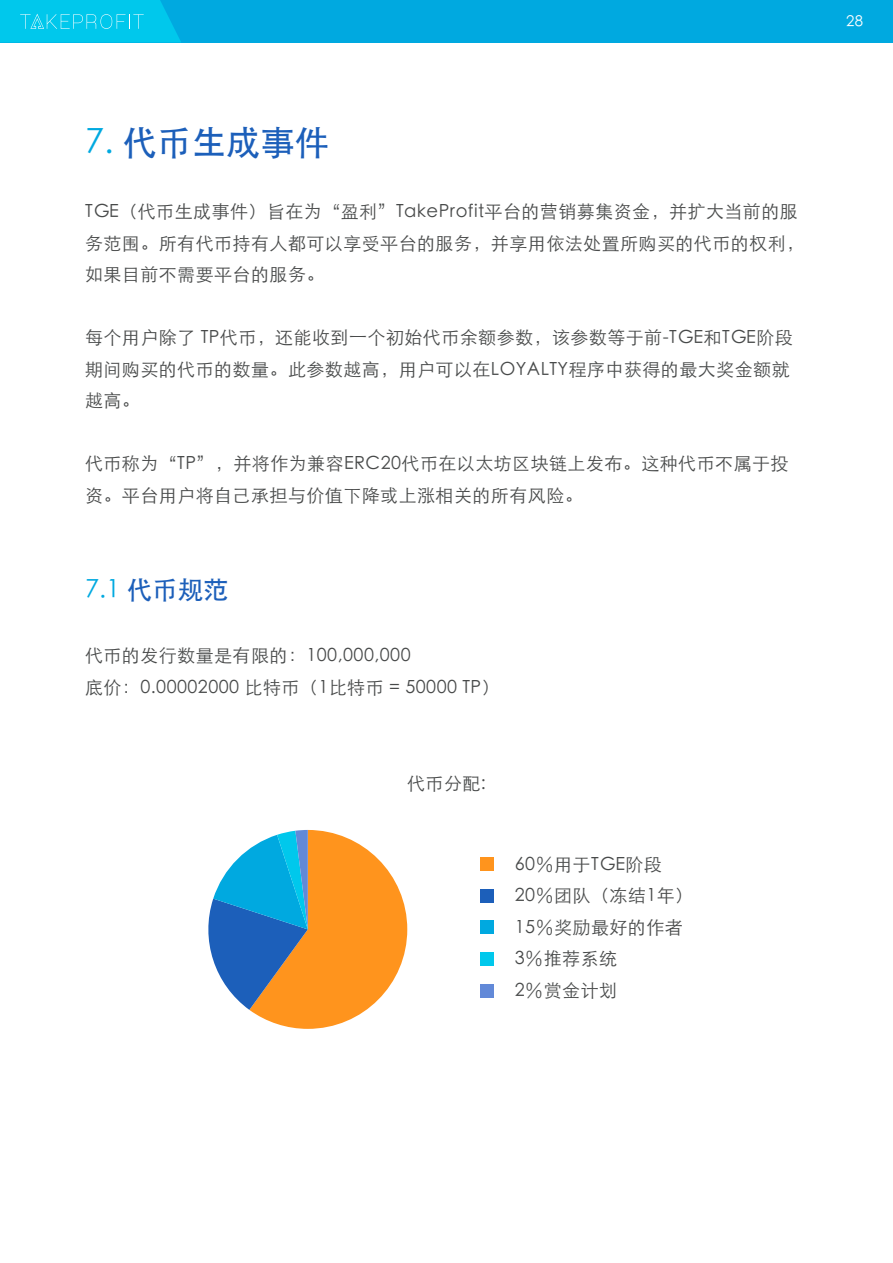
<style>
.page{position:relative;width:893px;height:1263px;background:#fff}
.page>*{position:absolute;margin:0;border:0;box-sizing:border-box;transform-origin:0 0}
.t1{font:34.5px "ST Heiti";color:#1c5fba}
.t2{font:25.5px "ST Heiti";color:#1c5fba}
.t3{font:18px/31.5px "ST Xihei";letter-spacing:.025em;color:#484a4a}
.t4{font:15px "ST Xihei";color:#fff}
.s1{color:#00a9e0}
</style>
<div class="page">
<div style="left:0;top:0;width:893px;height:43px;background:#00a9e0"></div>
<svg style="left:0;top:0;width:181px;height:43px;background:#06c7eb"></svg>
<svg style="left:208px;top:830px;width:199px;height:199px"></svg>
<div style="left:480px;top:857px;width:14px;height:14px;background:#ff941d"></div>
<div style="left:480px;top:889px;width:14px;height:13px;background:#1c5fba"></div>
<div style="left:480px;top:920px;width:14px;height:14px;background:#00a9e0"></div>
<div style="left:480px;top:952px;width:14px;height:14px;background:#00c8ec"></div>
<div style="left:480px;top:984px;width:14px;height:14px;background:#6289d8"></div>
<h1 class="t1" style="left:85px;top:125px;width:246px"><span class="s1">7.</span> 代币生成事件</h1>
<p class="t3" style="left:85px;top:196px;width:721px">TGE（代币生成事件）旨在为“盈利”TakeProfit平台的营销募集资金，并扩大当前的服务范围。所有代币持有人都可以享受平台的服务，并享用依法处置所购买的代币的权利，如果目前不需要平台的服务。</p>
<p class="t3" style="left:85px;top:322px;width:709px">每个用户除了 TP代币，还能收到一个初始代币余额参数，该参数等于前-TGE和TGE阶段期间购买的代币的数量。此参数越高，用户可以在LOYALTY程序中获得的最大奖金额就越高。</p>
<p class="t3" style="left:85px;top:448px;width:705px">代币称为“TP”，并将作为兼容ERC20代币在以太坊区块链上发布。这种代币不属于投资。平台用户将自己承担与价值下降或上涨相关的所有风险。</p>
<h2 class="t2" style="left:85px;top:577px;width:145px"><span class="s1">7.1</span> 代币规范</h2>
<p class="t3" style="left:85px;top:640px;width:416px">代币的发行数量是有限的：100,000,000<br>底价：0.00002000 比特币（1比特币 = 50000 TP）</p>
<p class="t3" style="left:407px;top:767px;width:80px">代币分配:</p>
<p class="t3" style="left:515px;top:848px;width:180px">60％用于TGE阶段<br>20％团队（冻结1年）<br>15％奖励最好的作者<br>3％推荐系统<br>2％赏金计划</p>
<p class="t4" style="left:846px;top:14px;width:18px">28</p>
</div>
